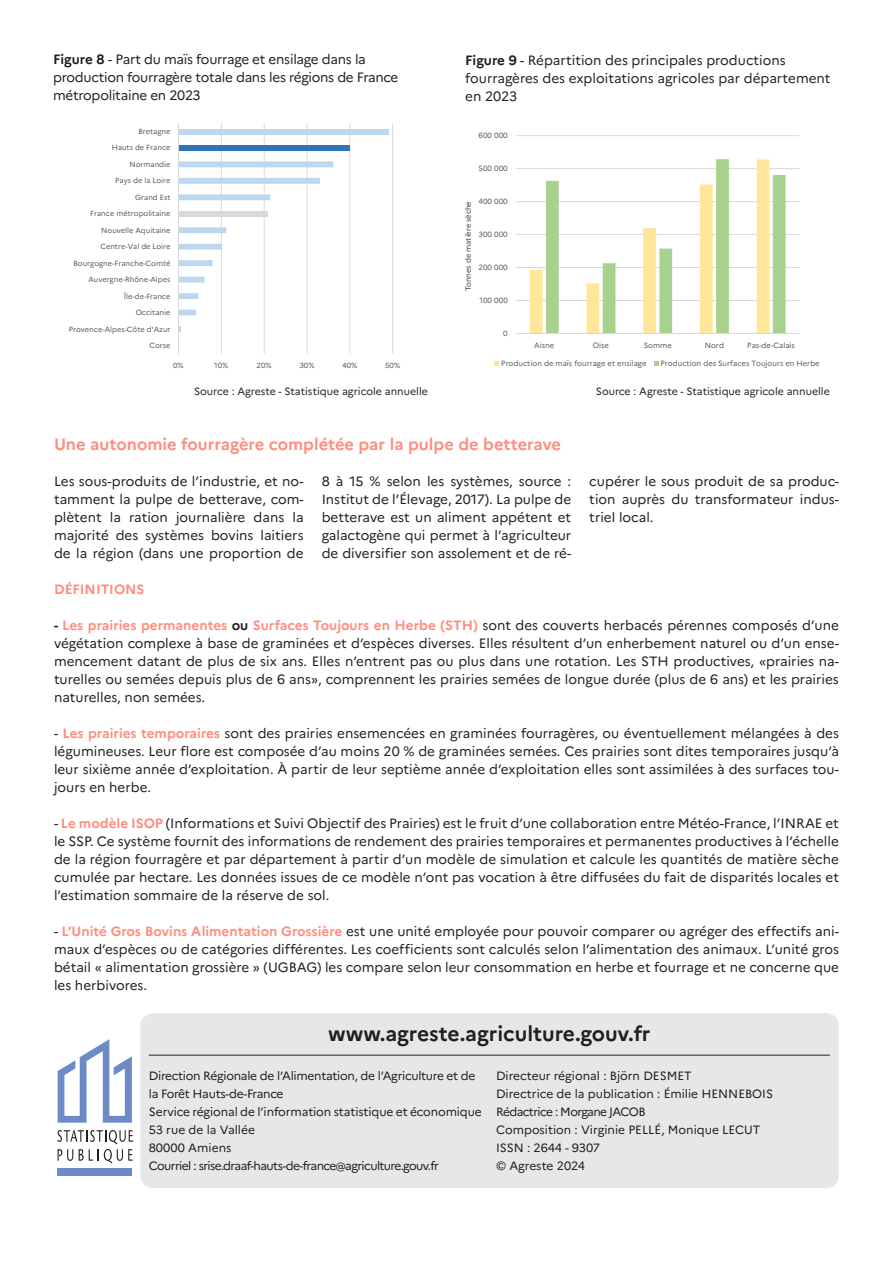
<style>
.page{position:relative;width:893px;height:1263px;background:#fff}
.page>*{position:absolute;margin:0;border:0;box-sizing:border-box;transform-origin:0 0}
.t1{font:700 21px "Marianne";color:#231f20}
.Intertitre{font:700 16.5px "Marianne";color:#ff8d7e}
.t2{font:13.5px/18px "Marianne";color:#231f20;text-align:justify}
.t3{font:13.5px/18px "Marianne";letter-spacing:-.02em;color:#231f20}
.t4{font:700 13.5px "Marianne";color:#ff8d7e}
.t5{font:12px/18px "Marianne";letter-spacing:-.01em;color:#231f20}
.t6{font:10.5px "Marianne";color:#231f20}
.t7{font:7.5px "Marianne";color:#595959}
.t8{font:7.5px "Marianne";color:#3e3e3f}
.s1{font-weight:700}
.s2{font-weight:700;color:#ff8d7e}
</style>
<div class="page">
<div style="left:140px;top:1013px;width:699px;height:175px;background:#e6e7e9;border-radius:13px"></div>
<hr style="left:149px;top:1055px;width:681px;height:1px;background:#231f20">
<div style="left:58px;top:1168px;width:74px;height:7px;background:#6c8bc6"></div>
<svg style="left:57px;top:1130px;width:76px;height:33px"></svg>
<svg style="left:58px;top:1039px;width:74px;height:84px"></svg>
<hr style="left:221px;top:123px;width:1px;height:231px;background:#d9d9d9">
<hr style="left:264px;top:123px;width:1px;height:231px;background:#d9d9d9">
<hr style="left:307px;top:123px;width:1px;height:231px;background:#d9d9d9">
<hr style="left:349px;top:123px;width:1px;height:231px;background:#d9d9d9">
<hr style="left:392px;top:123px;width:1px;height:231px;background:#d9d9d9">
<div style="left:178px;top:145px;width:172px;height:6px;background:#2e75b6"></div>
<div style="left:178px;top:129px;width:211px;height:5px;background:#bdd7ee"></div>
<svg style="left:179px;top:161px;width:154px;height:154px"></svg>
<hr style="left:178px;top:123px;width:1px;height:231px;background:#d9d9d9">
<hr style="left:516px;top:300px;width:283px;height:1px;background:#d9d9d9">
<hr style="left:516px;top:267px;width:283px;height:1px;background:#d9d9d9">
<hr style="left:516px;top:234px;width:283px;height:1px;background:#d9d9d9">
<hr style="left:516px;top:201px;width:283px;height:1px;background:#d9d9d9">
<hr style="left:516px;top:168px;width:283px;height:1px;background:#d9d9d9">
<hr style="left:516px;top:135px;width:283px;height:1px;background:#d9d9d9">
<svg style="left:530px;top:159px;width:255px;height:174px"></svg>
<hr style="left:516px;top:333px;width:283px;height:1px;background:#d9d9d9">
<svg style="left:494px;top:361px;width:5px;height:5px"></svg>
<svg style="left:654px;top:361px;width:4px;height:5px"></svg>
<p class="t3" style="left:53px;top:49px;width:347px"><span class="s1">Figure 8</span> - Part du maïs fourrage et ensilage dans la production fourragère totale dans les régions de France métropolitaine en 2023</p>
<p class="t7" style="left:138px;top:126px;width:34px">Bretagne</p>
<p class="t7" style="left:112px;top:142px;width:60px">Hauts de France</p>
<p class="t7" style="left:130px;top:158px;width:42px">Normandie</p>
<p class="t7" style="left:115px;top:175px;width:57px">Pays de la Loire</p>
<p class="t7" style="left:135px;top:191px;width:37px">Grand Est</p>
<p class="t7" style="left:90px;top:208px;width:82px">France métropolitaine</p>
<p class="t7" style="left:101px;top:224px;width:71px">Nouvelle Aquitaine</p>
<p class="t7" style="left:100px;top:241px;width:72px">Centre-Val de Loire</p>
<p class="t7" style="left:74px;top:257px;width:98px">Bourgogne-Franche-Comté</p>
<p class="t7" style="left:88px;top:274px;width:84px">Auvergne-Rhône-Alpes</p>
<p class="t7" style="left:124px;top:290px;width:48px">Île-de-France</p>
<p class="t7" style="left:136px;top:307px;width:36px">Occitanie</p>
<p class="t7" style="left:69px;top:323px;width:103px">Provence-Alpes-Côte d'Azur</p>
<p class="t7" style="left:150px;top:339px;width:23px">Corse</p>
<p class="t7" style="left:173px;top:359px;width:12px">0%</p>
<p class="t7" style="left:214px;top:359px;width:16px">10%</p>
<p class="t7" style="left:257px;top:359px;width:17px">20%</p>
<p class="t7" style="left:299px;top:359px;width:17px">30%</p>
<p class="t7" style="left:342px;top:359px;width:17px">40%</p>
<p class="t7" style="left:385px;top:359px;width:17px">50%</p>
<p class="t2" style="left:465px;top:50px;width:367px;text-align:left"><span class="s1">Figure 9</span> - Répartition des principales productions fourragères des exploitations agricoles par département en 2023</p>
<p class="t7" style="left:479px;top:130px;width:31px">600 000</p>
<p class="t7" style="left:479px;top:163px;width:31px">500 000</p>
<p class="t7" style="left:479px;top:196px;width:31px">400 000</p>
<p class="t8" style="left:462px;top:291px;width:92px;rotate:-90deg">Tonnes de matière sèche</p>
<p class="t7" style="left:479px;top:229px;width:31px">300 000</p>
<p class="t7" style="left:479px;top:262px;width:31px">200 000</p>
<p class="t7" style="left:480px;top:295px;width:30px">100 000</p>
<p class="t7" style="left:503px;top:328px;width:6px">0</p>
<p class="t7" style="left:534px;top:339px;width:22px">Aisne</p>
<p class="t7" style="left:593px;top:339px;width:18px">Oise</p>
<p class="t7" style="left:644px;top:339px;width:30px">Somme</p>
<p class="t7" style="left:705px;top:339px;width:21px">Nord</p>
<p class="t7" style="left:747px;top:339px;width:49px">Pas-de-Calais</p>
<p class="t7" style="left:501px;top:358px;width:147px">Production de maïs fourrage et ensilage</p>
<p class="t7" style="left:661px;top:358px;width:161px">Production des Surfaces Toujours en Herbe</p>
<p class="t6" style="left:194px;top:383px;width:235px">Source : Agreste - Statistique agricole annuelle</p>
<p class="t6" style="left:596px;top:383px;width:235px">Source : Agreste - Statistique agricole annuelle</p>
<p class="Intertitre" style="left:54px;top:431px;width:509px">Une autonomie fourragère complétée par la pulpe de betterave</p>
<p class="t2" style="left:54px;top:471px;width:251px">Les sous-produits de l’industrie, et no&shy;tamment la pulpe de betterave, com&shy;plètent la ration journalière dans la majorité des systèmes bovins laitiers de la région (dans une proportion de</p>
<p class="t2" style="left:322px;top:471px;width:251px">8 à 15 % selon les systèmes, source :<br>Institut de l’Élevage, 2017). La pulpe de betterave est un aliment appétent et galactogène qui permet à l’agriculteur de diversifier son assolement et de ré-</p>
<p class="t2" style="left:589px;top:471px;width:251px">cupérer le sous produit de sa produc&shy;tion auprès du transformateur indus&shy;triel local.</p>
<p class="t4" style="left:54px;top:579px;width:92px">DÉFINITIONS</p>
<p class="t2" style="left:54px;top:615px;width:786px"><span class="s1">-</span> <span class="s2">Les prairies permanentes</span> <span class="s1">ou</span> <span class="s2">Surfaces Toujours en Herbe (STH)</span> sont des couverts herbacés pérennes composés d’une végétation complexe à base de graminées et d’espèces diverses. Elles résultent d’un enherbement naturel ou d’un ense&shy;mencement datant de plus de six ans. Elles n’entrent pas ou plus dans une rotation. Les STH productives, «prairies na&shy;turelles ou semées depuis plus de 6 ans», comprennent les prairies semées de longue durée (plus de 6 ans) et les prairies naturelles, non semées.</p>
<p class="t2" style="left:54px;top:723px;width:786px">- <span class="s2">Les prairies temporaires</span> sont des prairies ensemencées en graminées fourragères, ou éventuellement mélangées à des légumineuses. Leur flore est composée d’au moins 20 % de graminées semées. Ces prairies sont dites temporaires jusqu’à leur sixième année d’exploitation. À partir de leur septième année d’exploitation elles sont assimilées à des surfaces tou&shy;jours en herbe.</p>
<p class="t2" style="left:54px;top:813px;width:787px">- <span class="s2">Le modèle ISOP</span> (Informations et Suivi Objectif des Prairies) est le fruit d’une collaboration entre Météo-France, l’INRAE et le SSP. Ce système fournit des informations de rendement des prairies temporaires et permanentes productives à l’échelle de la région fourragère et par département à partir d’un modèle de simulation et calcule les quantités de matière sèche cumulée par hectare. Les données issues de ce modèle n’ont pas vocation à être diffusées du fait de disparités locales et l’estimation sommaire de la réserve de sol.</p>
<p class="t2" style="left:54px;top:921px;width:787px">- <span class="s2">L’Unité Gros Bovins Alimentation Grossière</span> est une unité employée pour pouvoir comparer ou agréger des effectifs ani&shy;maux d’espèces ou de catégories différentes. Les coefficients sont calculés selon l’alimentation des animaux. L’unité gros bétail « alimentation grossière » (UGBAG) les compare selon leur consommation en herbe et fourrage et ne concerne que les herbivores.</p>
<h1 class="t1" style="left:328px;top:1017px;width:324px">www.agreste.agriculture.gouv.fr</h1>
<p class="t5" style="left:149px;top:1066px;width:335px">Direction Régionale de l’Alimentation, de l’Agriculture et de la Forêt Hauts-de-France<br>Service régional de l’information statistique et économique 53 rue de la Vallée<br>80000 Amiens<br>Courriel : srise.draaf-hauts-de-france@agriculture.gouv.fr</p>
<p class="t5" style="left:496px;top:1066px;width:279px">Directeur régional : Björn DESMET<br>Directrice de la publication : Émilie HENNEBOIS<br>Rédactrice : Morgane JACOB<br>Composition : Virginie PELLÉ, Monique LECUT<br>ISSN : 2644 - 9307<br>© Agreste 2024</p>
</div>
